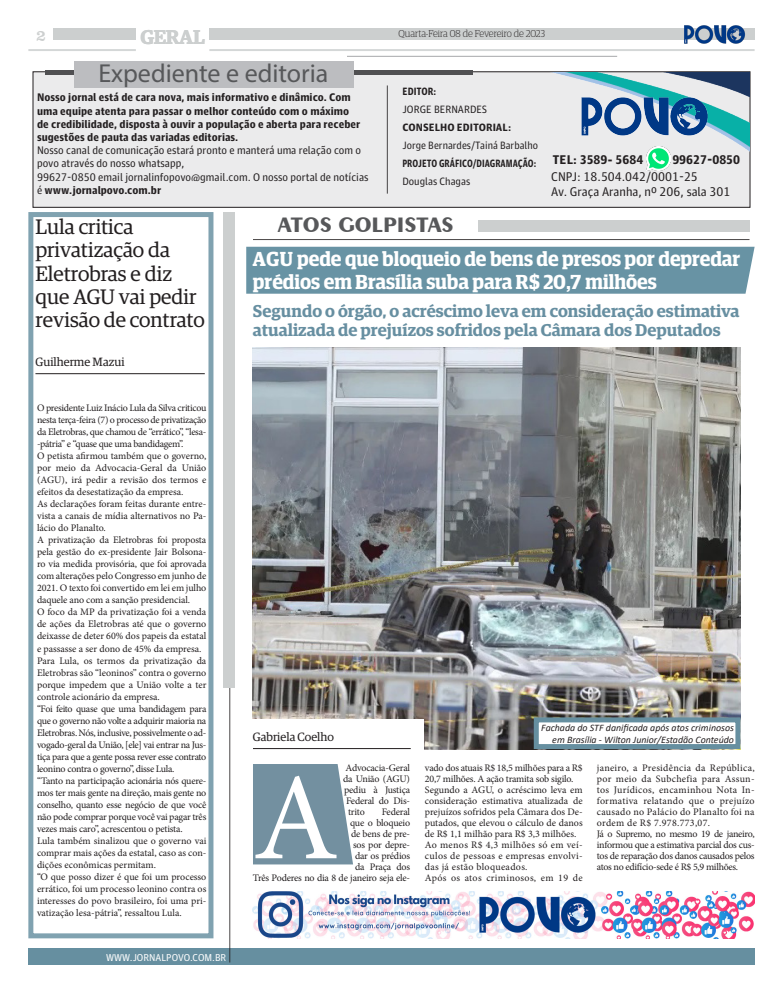
<style>
.page{position:relative;width:783px;height:993px;background:#fff}
.page>*{position:absolute;margin:0;border:0;box-sizing:border-box;transform-origin:0 0}
.t1{font:124px "Minion Pro";color:#fff}
.Legenda_de_foto{font:26px "Myriad Pro";color:#57585a}
.Legenda_de_foto-2{font:700 22px "Exotic 350 BT";color:#57585a}
.Título_-_2_colunas{font:21px/23.1px "Guardian Egyptian";color:#231f20}
.t2{font:600 20.3px/22.3px "Guardian Egyptian Display";color:#fff}
.t3{font:600 20px "Guardian Egyptian";letter-spacing:-.02em;color:#cccfcf}
.t4{font:600 17.1px/19.4px "Guardian Egyptian";color:#678fa1}
.t5{font:16px "Clarendon BT";color:#cccfcf}
.t6{font:12.6px "Guardian Agate Sans G1 D Regular";color:#231f20}
.t7{font:900 12.6px "Guardian Agate Sans";color:#231f20}
.t8{font:12px "Guardian Egyptian";color:#231f20}
.Título_-_2_colunas-2{font:900 11px/13.2px "Guardian Agate Sans";color:#231f20}
.Título_-_2_colunas-3{font:11px/13.2px "Guardian Agate Sans G1 D Regular";color:#231f20}
.Legenda_de_foto-3{font:10.6px "Guardian Agate Sans G1 D Regular";color:#231f20}
.Legenda_de_foto-4{font:900 10.6px "Guardian Agate Sans";color:#231f20;scale:.8 1}
.Legenda_de_foto-5{font:900 10.6px "Guardian Agate Sans";color:#231f20}
.Legenda_de_foto-6{font:900 10.6px "Guardian Agate Sans";color:#231f20;scale:.87 1}
.t9{font:10px/12px "Minion Pro";letter-spacing:-.01em;color:#231f20;text-align:justify}
.t10{font:10px "Minion Pro";letter-spacing:-.03em;color:#231f20}
.t11{font:300 10px "Guardian Egyptian Display";color:#231f20}
.t12{font:10px "Minion Pro";letter-spacing:.03em;color:#231f20}
.t13{font:10px "Guardian Agate Sans G1 D Regular";color:#fff}
.t14{font:italic 9.9px/11.9px "Calibri";color:#231f20;text-align:right}
.s1{font-family:"Guardian Agate Sans";font-weight:900}
</style>
<div class="page">
<div style="left:28px;top:947px;width:726px;height:17px;background:#668fa0"></div>
<div style="left:209px;top:28px;width:545px;height:12px;background:#cccfcf"></div>
<div style="left:54px;top:28px;width:82px;height:12px;background:#cccfcf"></div>
<hr style="left:28px;top:49px;width:108px;height:2px;background:#cccfcf">
<hr style="left:209px;top:49px;width:545px;height:2px;background:#cccfcf">
<hr style="left:127px;top:56px;width:490px;height:1px;background:#939598">
<div style="left:32px;top:71px;width:718px;height:137px;background:#ebebec;border:1px solid #231f20"></div>
<hr style="left:387px;top:85px;width:1px;height:108px;background:#231f20">
<img style="left:646px;top:152px;width:24px;height:19px">
<div style="left:75px;top:52px;width:271px;height:35px;background:#fff"></div>
<img style="left:545px;top:72px;width:204px;height:80px">
<hr style="left:46px;top:70px;width:427px;height:4px;background:#505052">
<div style="left:74px;top:62px;width:279px;height:26px;background:#bcbdc0"></div>
<hr style="left:229px;top:342px;width:1px;height:620px;background:#231f20">
<div style="left:223px;top:212px;width:12px;height:475px;background:#cccfcf"></div>
<div style="left:478px;top:220px;width:271px;height:12px;background:#cccfcf"></div>
<hr style="left:253px;top:239px;width:496px;height:1px;background:#231f20">
<div style="left:246px;top:247px;width:508px;height:46px;background:#6893a4"></div>
<img style="left:579px;top:93px;width:130px;height:43px">
<hr style="left:35px;top:373px;width:170px;height:1px;background:#231f20">
<hr style="left:253px;top:747px;width:157px;height:1px;background:#231f20">
<svg style="left:253px;top:764px;width:100px;height:100px;background:#7d97a6"></svg>
<img style="left:253px;top:891px;width:501px;height:47px">
<div style="left:28px;top:212px;width:185px;height:726px;border:5px solid #668fa0"></div>
<img style="left:253px;top:347px;width:172px;height:371px">
<img style="left:425px;top:347px;width:315px;height:401px">
<div style="left:533px;top:717px;width:207px;height:31px;background:#fff;border:5px solid #668fa0"></div>
<img style="left:684px;top:25px;width:61px;height:19px">
<h3 class="t5" style="left:36px;top:25px;width:11px">2</h3>
<p class="t11" style="left:398px;top:28px;width:148px">Quarta-Feira 08 de Fevereiro de 2023</p>
<h3 class="t3" style="left:140px;top:22px;width:66px">GERAL</h3>
<p class="Legenda_de_foto" style="left:98px;top:57px;width:231px">Expediente e editoria</p>
<p class="Título_-_2_colunas-2" style="left:37px;top:90px;width:325px">Nosso jornal está de cara nova, mais informativo e dinâmico. Com uma equipe atenta para passar o melhor conteúdo com o máximo de credibilidade, disposta à ouvir a população e aberta para receber sugestões de pauta das variadas editorias.</p>
<p class="Título_-_2_colunas-3" style="left:37px;top:143px;width:325px">Nosso canal de comunicação estará pronto e manterá uma relação com o povo através do nosso whatsapp,</p>
<p class="Título_-_2_colunas-3" style="left:37px;top:169px;width:333px">99627-0850 email jornalinfopovo@gmail.com. O nosso portal de notícias é <span class="s1">www.jornalpovo.com.br</span></p>
<p class="Legenda_de_foto-6" style="left:402px;top:84px;width:40px">EDITOR:</p>
<p class="Legenda_de_foto-3" style="left:402px;top:102px;width:86px">JORGE BERNARDES</p>
<p class="Legenda_de_foto-5" style="left:402px;top:120px;width:110px">CONSELHO EDITORIAL:</p>
<p class="Legenda_de_foto-3" style="left:402px;top:138px;width:137px">Jorge Bernardes/Tainá Barbalho</p>
<p class="Legenda_de_foto-4" style="left:402px;top:156px;width:169px">PROJETO GRÁFICO/DIAGRAMAÇÃO:</p>
<p class="Legenda_de_foto-3" style="left:402px;top:174px;width:69px">Douglas Chagas</p>
<p class="t7" style="left:552px;top:151px;width:92px">TEL: 3589- 5684</p>
<p class="t6" style="left:551px;top:168px;width:148px">CNPJ: 18.504.042/0001-25</p>
<p class="t6" style="left:551px;top:183px;width:180px">Av. Graça Aranha, nº 206, sala 301</p>
<p class="t7" style="left:672px;top:151px;width:69px">99627-0850</p>
<p class="Título_-_2_colunas" style="left:35px;top:214px;width:171px">Lula critica privatização da<br>Eletrobras e diz que AGU vai pedir revisão de contrato</p>
<p class="Legenda_de_foto-2" style="left:277px;top:211px;width:177px">ATOS GOLPISTAS</p>
<p class="t2" style="left:253px;top:248px;width:488px">AGU pede que bloqueio de bens de presos por depredar prédios em Brasília suba para R$ 20,7 milhões</p>
<p class="t4" style="left:253px;top:299px;width:488px">Segundo o órgão, o acréscimo leva em consideração estimativa atualizada de prejuízos sofridos pela Câmara dos Deputados</p>
<p class="t8" style="left:35px;top:353px;width:91px">Guilherme Mazui</p>
<p class="t9" style="left:37px;top:402px;width:171px">O presidente Luiz Inácio Lula da Silva criticou nesta terça-feira (7) o processo de privatização da Eletrobras, que chamou de “errático”, “lesa--pátria” e “quase que uma bandidagem”.</p>
<p class="t9" style="left:37px;top:450px;width:171px">O petista afirmou também que o governo, por meio da Advocacia-Geral da União (AGU), irá pedir a revisão dos termos e efeitos da desestatização da empresa.</p>
<p class="t9" style="left:37px;top:498px;width:171px">As declarações foram feitas durante entre&shy;vista a canais de mídia alternativos no Pa&shy;lácio do Planalto.</p>
<p class="t9" style="left:37px;top:534px;width:171px">A privatização da Eletrobras foi proposta pela gestão do ex-presidente Jair Bolsona&shy;ro via medida provisória, que foi aprovada com alterações pelo Congresso em junho de 2021. O texto foi convertido em lei em julho daquele ano com a sanção presidencial.</p>
<p class="t9" style="left:37px;top:606px;width:171px">O foco da MP da privatização foi a venda de ações da Eletrobras até que o governo deixasse de deter 60% dos papeis da estatal e passasse a ser dono de 45% da empresa.</p>
<p class="t9" style="left:37px;top:654px;width:171px">Para Lula, os termos da privatização da Eletrobras são “leoninos” contra o governo porque impedem que a União volte a ter controle acionário da empresa.</p>
<p class="t9" style="left:37px;top:702px;width:171px">“Foi feito quase que uma bandidagem para que o governo não volte a adquirir maioria na Eletrobras. Nós, inclusive, possivelmente o ad&shy;vogado-geral da União, [ele] vai entrar na Jus&shy;tiça para que a gente possa rever esse contrato leonino contra o governo”, disse Lula.</p>
<p class="t9" style="left:37px;top:774px;width:171px">“Tanto na participação acionária nós quere&shy;mos ter mais gente na direção, mais gente no conselho, quanto esse negócio de que você não pode comprar porque você vai pagar três vezes mais caro”, acrescentou o petista.</p>
<p class="t9" style="left:37px;top:834px;width:171px">Lula também sinalizou que o governo vai comprar mais ações da estatal, caso as con&shy;dições econômicas permitam.</p>
<p class="t9" style="left:37px;top:870px;width:171px">“O que posso dizer é que foi um processo errático, foi um processo leonino contra os interesses do povo brasileiro, foi uma pri&shy;vatização lesa-pátria”, ressaltou Lula.</p>
<p class="t13" style="left:106px;top:949px;width:122px">WWW.JORNALPOVO.COM.BR</p>
<p class="t8" style="left:253px;top:728px;width:82px">Gabriela Coelho</p>
<p class="t9" style="left:345px;top:761px;width:66px">Advocacia-Geral</p>
<p class="t9" style="left:343px;top:772px;width:68px">da União (AGU)</p>
<p class="t9" style="left:344px;top:783px;width:68px">pediu à Justiça</p>
<p class="t9" style="left:346px;top:794px;width:66px">Federal do Dis-</p>
<p class="t9" style="left:348px;top:805px;width:18px">trito</p>
<p class="t1" style="left:253px;top:735px;width:87px">A</p>
<p class="t9" style="left:253px;top:806px;width:159px;line-height:11px;text-align:right">Federal<br>que o bloqueio<br>de bens de pre-<br>sos por depre-<br>dar os prédios<br>da Praça dos<br>Três Poderes no dia 8 de janeiro seja ele-</p>
<p class="t14" style="left:541px;top:721px;width:194px">Fachada do STF danificada após atos criminosos em Brasília - Wilton Junior/Estadão Conteúdo</p>
<p class="t9" style="left:425px;top:762px;width:159px;line-height:11px">vado dos atuais R$ 18,5 milhões para a R$<br>20,7 milhões. A ação tramita sob sigilo.</p>
<p class="t9" style="left:425px;top:784px;width:159px;line-height:11px">Segundo a AGU, o acréscimo leva em consideração estimativa atualizada de prejuízos sofridos pela Câmara dos De&shy;putados, que elevou o cálculo de danos de R$ 1,1 milhão para R$ 3,3 milhões.</p>
<p class="t9" style="left:425px;top:839px;width:159px;line-height:11px">Ao menos R$ 4,3 milhões só em veí&shy;culos de pessoas e empresas envolvi&shy;das já estão bloqueados.</p>
<p class="t12" style="left:425px;top:871px;width:159px">Após os atos criminosos, em 19 de</p>
<p class="t9" style="left:596px;top:762px;width:159px;line-height:11px">janeiro, a Presidência da República, por meio da Subchefia para Assun&shy;tos Jurídicos, encaminhou Nota In&shy;formativa relatando que o prejuízo causado no Palácio do Planalto foi na ordem de R$ 7.978.773,07.</p>
<p class="t9" style="left:596px;top:828px;width:159px;line-height:11px">Já o Supremo, no mesmo 19 de janeiro, informou que a estimativa parcial dos cus&shy;tos de reparação dos danos causados pelos</p>
<p class="t10" style="left:596px;top:860px;width:143px">atos no edifício-sede é R$ 5,9 milhões.</p>
</div>
